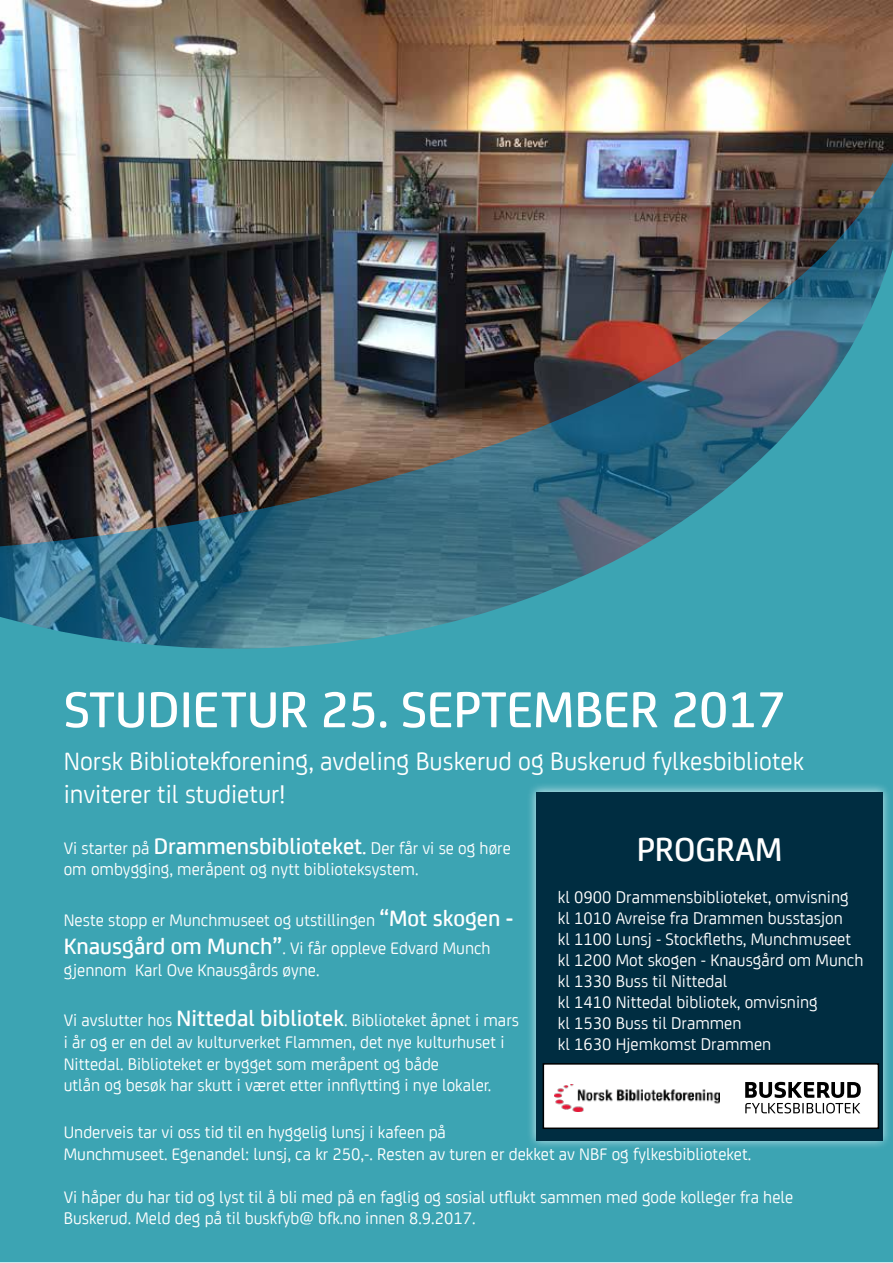
<style>
.page{position:relative;width:893px;height:1263px;background:#fff}
.page>*{position:absolute;margin:0;border:0;box-sizing:border-box;transform-origin:0 0}
.t1{font:500 54px "FS Joey";color:#fff}
.t2{font:500 35.55px "FS Joey";color:#fff}
.t3{font:27px/32.4px "FS Joey";color:#fff}
.t4{font:18px/21px "FS Joey";color:#fff}
.s1{font-weight:500;font-size:24px}
.s2{font-weight:500;font-size:21px}
</style>
<div class="page">
<img style="left:0;top:0;width:893px;height:136px">
<img style="left:0;top:136px;width:893px;height:97px">
<img style="left:0;top:233px;width:893px;height:1029px">
<div style="left:527px;top:782px;width:365px;height:368px;background:#fff;opacity:.75"></div>
<div style="left:536px;top:792px;width:347px;height:348px;background:#002d41"></div>
<div style="left:543px;top:1064px;width:335px;height:64px;background:#fff"></div>
<div style="left:543px;top:1063px;width:336px;height:66px;border:2px solid #000"></div>
<img style="left:555px;top:1084px;width:164px;height:28px">
<svg style="left:745px;top:1082px;width:116px;height:31px"></svg>
<h1 class="t1" style="left:64px;top:670px;width:723px">STUDIETUR 25. SEPTEMBER 2017</h1>
<h3 class="t3" style="left:64px;top:744px;width:742px">Norsk Bibliotekforening, avdeling Buskerud og Buskerud fylkesbibliotek inviterer til studietur!</h3>
<h2 class="t2" style="left:637px;top:823px;width:147px">PROGRAM</h2>
<p class="t4" style="left:558px;top:885px;width:307px">kl 0900 Drammensbiblioteket, omvisning kl 1010 Avreise fra Drammen busstasjon<br>kl 1100 Lunsj - Stockfleths, Munchmuseet kl 1200 Mot skogen - Knausgård om Munch kl 1330 Buss til Nittedal<br>kl 1410 Nittedal bibliotek, omvisning<br>kl 1530 Buss til Drammen<br>kl 1630 Hjemkomst Drammen</p>
<p class="t4" style="left:64px;top:836px;width:449px;line-height:21.6px">Vi starter på <span class="s1">Drammensbiblioteket</span><span class="s2">.</span> Der får vi se og høre om ombygging, meråpent og nytt biblioteksystem.</p>
<p class="t4" style="left:64px;top:904px;width:451px;line-height:28.8px">Neste stopp er Munchmuseet og utstillingen <span class="s1">“Mot skogen -<br>Knausgård om Munch”</span>. Vi får oppleve Edvard Munch</p>
<p class="t4" style="left:64px;top:958px;width:257px">gjennom Karl Ove Knausgårds øyne.</p>
<p class="t4" style="left:64px;top:1008px;width:457px;line-height:21.6px">Vi avslutter hos <span class="s1">Nittedal bibliotek</span>. Biblioteket åpnet i mars i år og er en del av kulturverket Flammen, det nye kulturhuset i Nittedal. Biblioteket er bygget som meråpent og både<br>utlån og besøk har skutt i været etter innflytting i nye lokaler.</p>
<p class="t4" style="left:64px;top:1120px;width:689px;line-height:21.6px">Underveis tar vi oss tid til en hyggelig lunsj i kafeen på<br>Munchmuseet. Egenandel: lunsj, ca kr 250,-. Resten av turen er dekket av NBF og fylkesbiblioteket.</p>
<p class="t4" style="left:64px;top:1185px;width:731px;line-height:21.6px">Vi håper du har tid og lyst til å bli med på en faglig og sosial utflukt sammen med gode kolleger fra hele<br>Buskerud. Meld deg på til buskfyb@ bfk.no innen 8.9.2017.</p>
</div>
